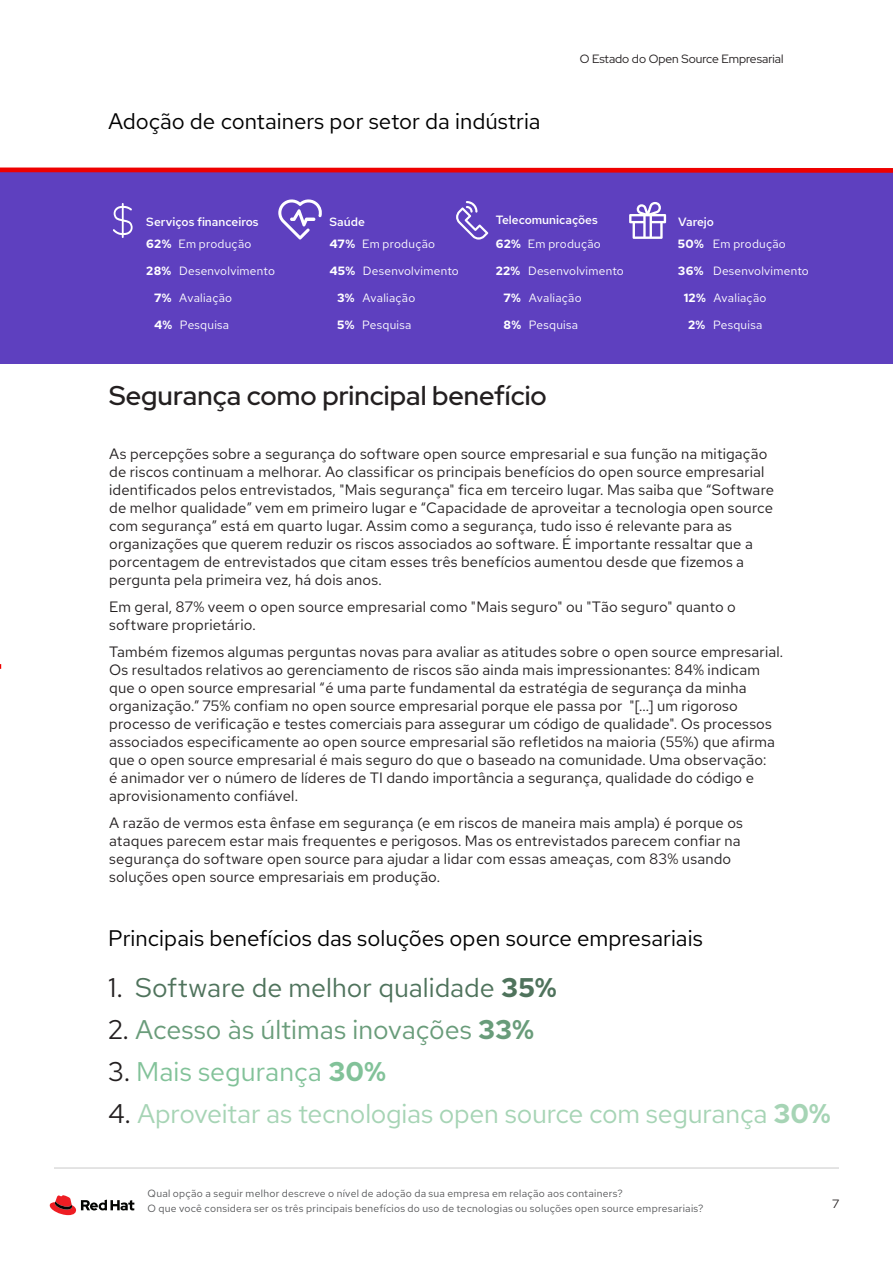
<style>
.page{position:relative;width:893px;height:1263px;background:#fff}
.page>*{position:absolute;margin:0;border:0;box-sizing:border-box;transform-origin:0 0}
.Main_-_Body{font:27px "Red Hat Text";letter-spacing:-.01em;color:#a6d4b5}
.Header_-_Title{font:500 27px "Red Hat Display";color:#231f20}
.Main_-_Body-2{font:27px "Red Hat Text";color:#4f735c}
.Main_-_Body-3{font:27px "Red Hat Text";color:#699c7a}
.Main_-_Body-4{font:27px "Red Hat Text";color:#82c299}
.t1{font:22.5px "Red Hat Text";color:#000}
.Main_-_Body-5{font:15px/18px "Red Hat Text";letter-spacing:.01em;color:#231f20}
.Main_-_Body-6{font:12px "Red Hat Text";letter-spacing:.02em;color:#fff}
.t2{font:500 12px "Red Hat Text";color:#fff}
.t3{font:12px "Red Hat Display";color:#231f20}
.Footer_-_Running_Foo{font:10.5px "Red Hat Text";letter-spacing:.025em;color:#57585a}
.s1{font-weight:700}
.s2{color:#231f20}
</style>
<div class="page">
<svg style="left:50px;top:1195px;width:84px;height:20px"></svg>
<hr style="left:54px;top:1168px;width:785px;height:1px;background:#c9c9c9">
<div style="left:0;top:172px;width:893px;height:191px;background:#5e40bf"></div>
<svg style="left:113px;top:203px;width:20px;height:35px"></svg>
<svg style="left:278px;top:199px;width:44px;height:40px"></svg>
<svg style="left:456px;top:201px;width:32px;height:39px"></svg>
<svg style="left:629px;top:202px;width:37px;height:37px"></svg>
<svg style="left:0;top:167px;width:893px;height:6px;background:#e42630"></svg>
<p class="t1" style="left:108px;top:106px;width:434px">Adoção de containers por setor da indústria</p>
<p class="t3" style="left:580px;top:51px;width:205px">O Estado do Open Source Empresarial</p>
<p class="t2" style="left:146px;top:213px;width:114px">Serviços financeiros</p>
<p class="t2" style="left:329px;top:213px;width:37px">Saúde</p>
<p class="t2" style="left:496px;top:211px;width:104px">Telecomunicações</p>
<p class="t2" style="left:678px;top:213px;width:37px">Varejo</p>
<p class="Main_-_Body-6" style="left:146px;top:236px;width:107px"><span class="s1">62%</span> Em produção</p>
<p class="Main_-_Body-6" style="left:146px;top:263px;width:130px"><span class="s1">28%</span> Desenvolvimento</p>
<p class="Main_-_Body-6" style="left:154px;top:290px;width:80px"><span class="s1">7%</span> Avaliação</p>
<p class="Main_-_Body-6" style="left:154px;top:317px;width:77px"><span class="s1">4%</span> Pesquisa</p>
<p class="Main_-_Body-6" style="left:329px;top:236px;width:107px"><span class="s1">47%</span> Em produção</p>
<p class="Main_-_Body-6" style="left:329px;top:263px;width:131px"><span class="s1">45%</span> Desenvolvimento</p>
<p class="Main_-_Body-6" style="left:337px;top:290px;width:80px"><span class="s1">3%</span> Avaliação</p>
<p class="Main_-_Body-6" style="left:337px;top:317px;width:76px"><span class="s1">5%</span> Pesquisa</p>
<p class="Main_-_Body-6" style="left:496px;top:236px;width:107px"><span class="s1">62%</span> Em produção</p>
<p class="Main_-_Body-6" style="left:496px;top:263px;width:130px"><span class="s1">22%</span> Desenvolvimento</p>
<p class="Main_-_Body-6" style="left:503px;top:290px;width:80px"><span class="s1">7%</span> Avaliação</p>
<p class="Main_-_Body-6" style="left:503px;top:317px;width:76px"><span class="s1">8%</span> Pesquisa</p>
<p class="Main_-_Body-6" style="left:678px;top:236px;width:109px"><span class="s1">50%</span> Em produção</p>
<p class="Main_-_Body-6" style="left:678px;top:263px;width:132px"><span class="s1">36%</span> Desenvolvimento</p>
<p class="Main_-_Body-6" style="left:684px;top:290px;width:84px"><span class="s1">12%</span> Avaliação</p>
<p class="Main_-_Body-6" style="left:688px;top:317px;width:76px"><span class="s1">2%</span> Pesquisa</p>
<p class="Header_-_Title" style="left:109px;top:378px;width:439px">Segurança como principal benefício</p>
<p class="Main_-_Body-5" style="left:109px;top:444px;width:666px">As percepções sobre a segurança do software open source empresarial e sua função na mitigação de riscos continuam a melhorar. Ao classificar os principais benefícios do open source empresarial identificados pelos entrevistados, "Mais segurança" fica em terceiro lugar. Mas saiba que “Software de melhor qualidade” vem em primeiro lugar e “Capacidade de aproveitar a tecnologia open source com segurança” está em quarto lugar. Assim como a segurança, tudo isso é relevante para as organizações que querem reduzir os riscos associados ao software. É importante ressaltar que a porcentagem de entrevistados que citam esses três benefícios aumentou desde que fizemos a pergunta pela primeira vez, há dois anos.</p>
<p class="Main_-_Body-5" style="left:109px;top:597px;width:628px">Em geral, 87% veem o open source empresarial como "Mais seguro" ou "Tão seguro" quanto o software proprietário.</p>
<p class="Main_-_Body-5" style="left:109px;top:642px;width:675px">Também fizemos algumas perguntas novas para avaliar as atitudes sobre o open source empresarial.<br>Os resultados relativos ao gerenciamento de riscos são ainda mais impressionantes: 84% indicam que o open source empresarial “é uma parte fundamental da estratégia de segurança da minha organização.” 75% confiam no open source empresarial porque ele passa por "[...] um rigoroso processo de verificação e testes comerciais para assegurar um código de qualidade". Os processos associados especificamente ao open source empresarial são refletidos na maioria (55%) que afirma que o open source empresarial é mais seguro do que o baseado na comunidade. Uma observação:<br>é animador ver o número de líderes de TI dando importância a segurança, qualidade do código e aprovisionamento confiável.</p>
<p class="Main_-_Body-5" style="left:109px;top:813px;width:635px">A razão de vermos esta ênfase em segurança (e em riscos de maneira mais ampla) é porque os ataques parecem estar mais frequentes e perigosos. Mas os entrevistados parecem confiar na segurança do software open source para ajudar a lidar com essas ameaças, com 83% usando soluções open source empresariais em produção.</p>
<p class="t1" style="left:108px;top:923px;width:596px">Principais benefícios das soluções open source empresariais</p>
<p class="Main_-_Body-2" style="left:108px;top:970px;width:450px"><span class="s2">1.</span> Software de melhor qualidade <span class="s1">35%</span></p>
<p class="Main_-_Body-3" style="left:108px;top:1012px;width:427px"><span class="s2">2.</span> Acesso às últimas inovações <span class="s1">33%</span></p>
<p class="Main_-_Body-4" style="left:108px;top:1054px;width:280px"><span class="s2">3.</span> Mais segurança <span class="s1">30%</span></p>
<p class="Main_-_Body" style="left:108px;top:1096px;width:724px"><span class="s2">4.</span> Aproveitar as tecnologias open source com segurança <span class="s1">30%</span></p>
<p class="Footer_-_Running_Foo" style="left:148px;top:1187px;width:477px">Qual opção a seguir melhor descreve o nível de adoção da sua empresa em relação aos containers?</p>
<p class="Footer_-_Running_Foo" style="left:148px;top:1201px;width:557px">O que você considera ser os três principais benefícios do uso de tecnologias ou soluções open source empresariais?</p>
<p class="t3" style="left:832px;top:1196px;width:8px">7</p>
</div>
